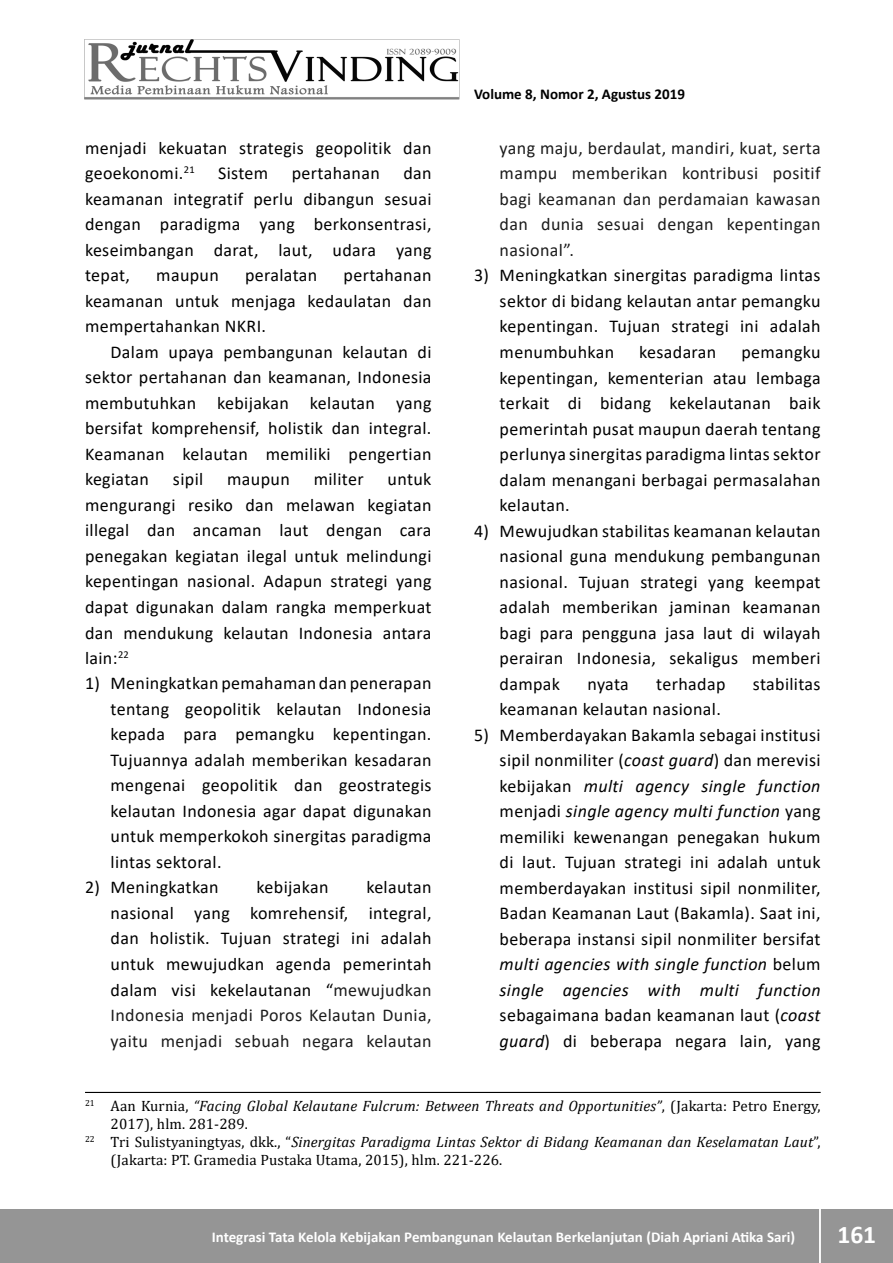
<style>
.page{position:relative;width:893px;height:1263px;background:#fff}
.page>*{position:absolute;margin:0;border:0;box-sizing:border-box;transform-origin:0 0}
.t1{font:700 25.5px "Calibri";color:#fff}
.t2{font:18px/25.5px "Calibri";letter-spacing:.02em;color:#000;text-align:justify}
.t3{font:18px/25.5px "Calibri";letter-spacing:.02em;color:#1c1c1c;text-align:justify}
.t4{font:italic 15px "Cambria";letter-spacing:.01em;color:#000}
.t5{font:700 15px "Calibri";color:#fff}
.t6{font:15px "Cambria";letter-spacing:.01em;color:#000}
.t7{font:700 15px "Calibri";color:#000}
.s1{color:#1c1c1c}
.s2{font-style:italic}
.s3{font-style:normal}
</style>
<div class="page">
<div style="left:0;top:1209px;width:893px;height:54px;background:#959595"></div>
<hr style="left:819px;top:1206px;width:2px;height:57px;background:#fff">
<img style="left:85px;top:39px;width:375px;height:60px">
<hr style="left:85px;top:1092px;width:736px;height:1px;background:#000">
<p class="t2" style="left:85px;top:135px;width:348px">menjadi kekuatan strategis geopolitik dan geoekonomi.<sup>21</sup></p>
<p class="t2" style="left:218px;top:160px;width:52px">Sistem</p>
<p class="t2" style="left:292px;top:160px;width:89px">pertahanan</p>
<p class="t2" style="left:85px;top:160px;width:348px;text-indent:318px">dan keamanan integratif perlu dibangun sesuai dengan paradigma yang berkonsentrasi, keseimbangan darat, laut, udara yang tepat,</p>
<p class="t2" style="left:85px;top:262px;width:348px;text-indent:259px">pertahanan keamanan untuk menjaga kedaulatan dan mempertahankan NKRI.</p>
<p class="t2" style="left:85px;top:339px;width:348px;text-indent:26px">Dalam upaya pembangunan kelautan di sektor pertahanan dan keamanan, Indonesia membutuhkan kebijakan kelautan yang bersifat komprehensif, holistik dan integral.<br>Keamanan kelautan memiliki pengertian kegiatan</p>
<p class="t2" style="left:156px;top:262px;width:64px">maupun</p>
<p class="t2" style="left:245px;top:262px;width:74px">peralatan</p>
<p class="t2" style="left:85px;top:466px;width:348px;text-indent:303px">untuk mengurangi resiko dan melawan kegiatan illegal dan ancaman laut dengan cara penegakan kegiatan ilegal untuk melindungi kepentingan nasional. Adapun strategi yang dapat digunakan dalam rangka memperkuat dan mendukung kelautan Indonesia antara lain:<sup>22</sup></p>
<p class="t2" style="left:111px;top:670px;width:322px;text-indent:-26px">1) Meningkatkan pemahaman dan penerapan tentang geopolitik kelautan Indonesia kepada para pemangku kepentingan.<br>Tujuannya adalah memberikan kesadaran mengenai geopolitik dan geostrategis kelautan Indonesia agar dapat digunakan untuk memperkokoh sinergitas paradigma lintas sektoral.</p>
<p class="t2" style="left:85px;top:874px;width:135px">2) Meningkatkan</p>
<p class="t2" style="left:257px;top:874px;width:73px">kebijakan</p>
<p class="t2" style="left:173px;top:466px;width:32px">sipil</p>
<p class="t2" style="left:227px;top:466px;width:64px">maupun</p>
<p class="t2" style="left:314px;top:466px;width:51px">militer</p>
<p class="t2" style="left:111px;top:874px;width:322px;text-indent:256px">kelautan nasional yang komrehensif, integral, dan holistik. Tujuan strategi ini adalah untuk mewujudkan agenda pemerintah dalam visi kekelautanan “<span class="s1">mewujudkan Indonesia menjadi Poros Kelautan Dunia, yaitu menjadi sebuah negara kelautan</span></p>
<p class="t7" style="left:474px;top:84px;width:212px">Volume 8, Nomor 2, Agustus 2019</p>
<p class="t3" style="left:500px;top:135px;width:322px">yang maju, berdaulat, mandiri, kuat, serta mampu memberikan kontribusi positif bagi keamanan dan perdamaian kawasan dan dunia sesuai dengan kepentingan nasional”.</p>
<p class="t2" style="left:500px;top:262px;width:322px;text-indent:-26px">3) Meningkatkan sinergitas paradigma lintas sektor di bidang kelautan antar pemangku kepentingan. Tujuan strategi ini adalah menumbuhkan</p>
<p class="t2" style="left:500px;top:339px;width:322px;text-indent:242px">pemangku kepentingan, kementerian atau lembaga terkait di bidang kekelautanan baik pemerintah pusat maupun daerah tentang perlunya sinergitas paradigma lintas sektor dalam menangani berbagai permasalahan kelautan.</p>
<p class="t2" style="left:500px;top:517px;width:322px;text-indent:-26px">4) Mewujudkan stabilitas keamanan kelautan nasional guna mendukung pembangunan nasional. Tujuan strategi yang keempat adalah memberikan jaminan keamanan bagi para pengguna jasa laut di wilayah perairan Indonesia, sekaligus memberi dampak</p>
<p class="t2" style="left:639px;top:339px;width:79px">kesadaran</p>
<p class="t2" style="left:587px;top:670px;width:43px">nyata</p>
<p class="t2" style="left:656px;top:670px;width:71px">terhadap</p>
<p class="t2" style="left:753px;top:670px;width:69px">stabilitas</p>
<p class="t2" style="left:500px;top:696px;width:223px">keamanan kelautan nasional.</p>
<p class="t2" style="left:500px;top:721px;width:322px;text-indent:-25px">5) Memberdayakan Bakamla sebagai institusi sipil nonmiliter (<span class="s2">coast guard</span>) dan merevisi kebijakan <span class="s2">multi agency single function </span>menjadi <span class="s2">single agency multi function</span> yang memiliki kewenangan penegakan hukum di laut. Tujuan strategi ini adalah untuk memberdayakan institusi sipil nonmiliter, Badan Keamanan Laut (Bakamla). Saat ini, beberapa instansi sipil nonmiliter bersifat <span class="s2">multi agencies with single function</span> belum <span class="s2">single agencies with multi function </span>sebagaimana badan keamanan laut (<span class="s2">coast guard</span>) di beberapa negara lain, yang</p>
<p class="t4" style="left:85px;top:1095px;width:737px"><sup>21</sup> <span class="s3">Aan Kurnia,</span> “Facing Global Kelautane Fulcrum: Between Threats and Opportunities”<span class="s3">, (Jakarta: Petro Energy,</span></p>
<p class="t6" style="left:111px;top:1115px;width:139px">2017), hlm. 281-289.</p>
<p class="t4" style="left:85px;top:1131px;width:737px"><sup>22</sup> <span class="s3">Tri Sulistyaningtyas, dkk., “</span>Sinergitas Paradigma Lintas Sektor di Bidang Keamanan dan Keselamatan Laut<span class="s3">”,</span></p>
<p class="t6" style="left:111px;top:1151px;width:393px">(Jakarta: PT. Gramedia Pustaka Utama, 2015), hlm. 221-226.</p>
<p class="t5" style="left:212px;top:1227px;width:585px">Integrasi Tata Kelola Kebijakan Pembangunan Kelautan Berkelanjutan (Diah Apriani Atika Sari)</p>
<h1 class="t1" style="left:837px;top:1216px;width:40px">161</h1>
</div>
